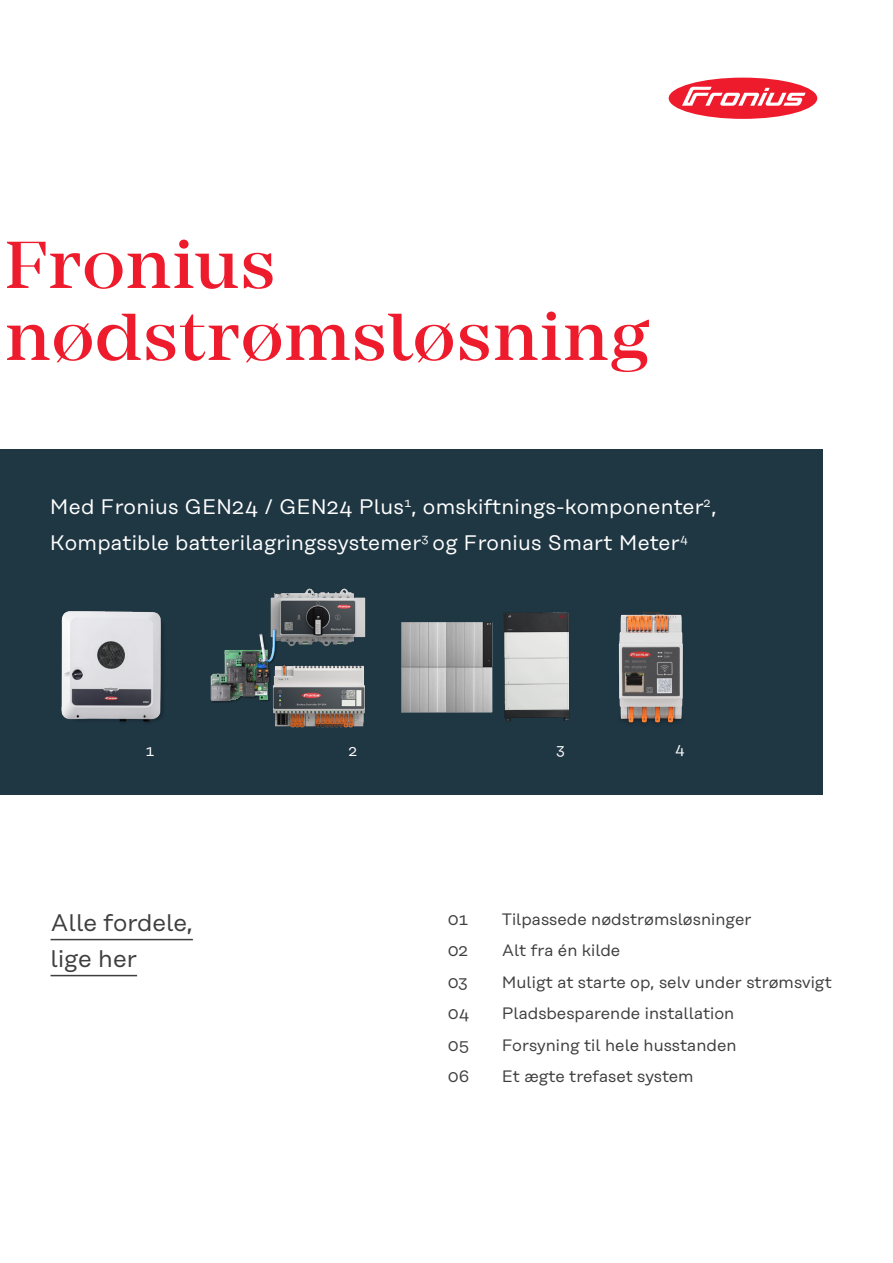
<style>
.page{position:relative;width:893px;height:1263px;background:#fff}
.page>*{position:absolute;margin:0;border:0;box-sizing:border-box;transform-origin:0 0}
.t1{font:500 69px/72px "Mirador";letter-spacing:.01em;color:#ee1b2d}
.t2{font:24px/36px "Rational Text";color:#3e3e3f}
.t3{font:21px/36px "Rational Text";letter-spacing:.01em;color:#fff}
.t4{font:16.5px "Rational Text";color:#3e3e3f}
.t5{font:15px "Rational Text";color:#fff}
</style>
<div class="page">
<div style="left:0;top:449px;width:823px;height:345px;background:#1f3643"></div>
<hr style="left:51px;top:939px;width:142px;height:1px;background:#3e3e3f">
<hr style="left:51px;top:975px;width:86px;height:1px;background:#3e3e3f">
<img style="left:273px;top:678px;width:92px;height:50px">
<img style="left:270px;top:588px;width:96px;height:90px">
<img style="left:210px;top:626px;width:73px;height:78px">
<img style="left:61px;top:611px;width:102px;height:111px">
<img style="left:618px;top:612px;width:65px;height:111px">
<img style="left:516px;top:612px;width:54px;height:109px">
<img style="left:401px;top:612px;width:115px;height:109px">
<div style="left:669px;top:78px;width:148px;height:41px;background:#ee1b2d;border-radius:50%"></div>
<svg style="left:682px;top:87px;width:124px;height:19px"></svg>
<h1 class="t1" style="left:5px;top:229px;width:646px">Fronius nødstrømsløsning</h1>
<p class="t3" style="left:50px;top:488px;width:668px">Med Fronius GEN24 / GEN24 Plus<sup>1</sup>, omskiftnings-komponenter<sup>2</sup>,<br>Kompatible batterilagringssystemer<sup>3</sup> og Fronius Smart Meter<sup>4</sup></p>
<p class="t5" style="left:145px;top:742px;width:10px">1</p>
<p class="t5" style="left:349px;top:742px;width:10px">2</p>
<p class="t5" style="left:556px;top:741px;width:10px">3</p>
<p class="t5" style="left:675px;top:740px;width:11px">4</p>
<h2 class="t2" style="left:51px;top:904px;width:144px">Alle fordele, lige her</h2>
<p class="t4" style="left:448px;top:909px;width:22px">01</p>
<p class="t4" style="left:502px;top:909px;width:251px">Tilpassede nødstrømsløsninger</p>
<p class="t4" style="left:448px;top:941px;width:22px">02</p>
<p class="t4" style="left:502px;top:941px;width:120px">Alt fra én kilde</p>
<p class="t4" style="left:448px;top:972px;width:22px">03</p>
<p class="t4" style="left:502px;top:972px;width:331px">Muligt at starte op, selv under strømsvigt</p>
<p class="t4" style="left:448px;top:1004px;width:23px">04</p>
<p class="t4" style="left:502px;top:1004px;width:234px">Pladsbesparende installation</p>
<p class="t4" style="left:448px;top:1035px;width:23px">05</p>
<p class="t4" style="left:502px;top:1035px;width:236px">Forsyning til hele husstanden</p>
<p class="t4" style="left:448px;top:1067px;width:23px">06</p>
<p class="t4" style="left:502px;top:1067px;width:193px">Et ægte trefaset system</p>
</div>
